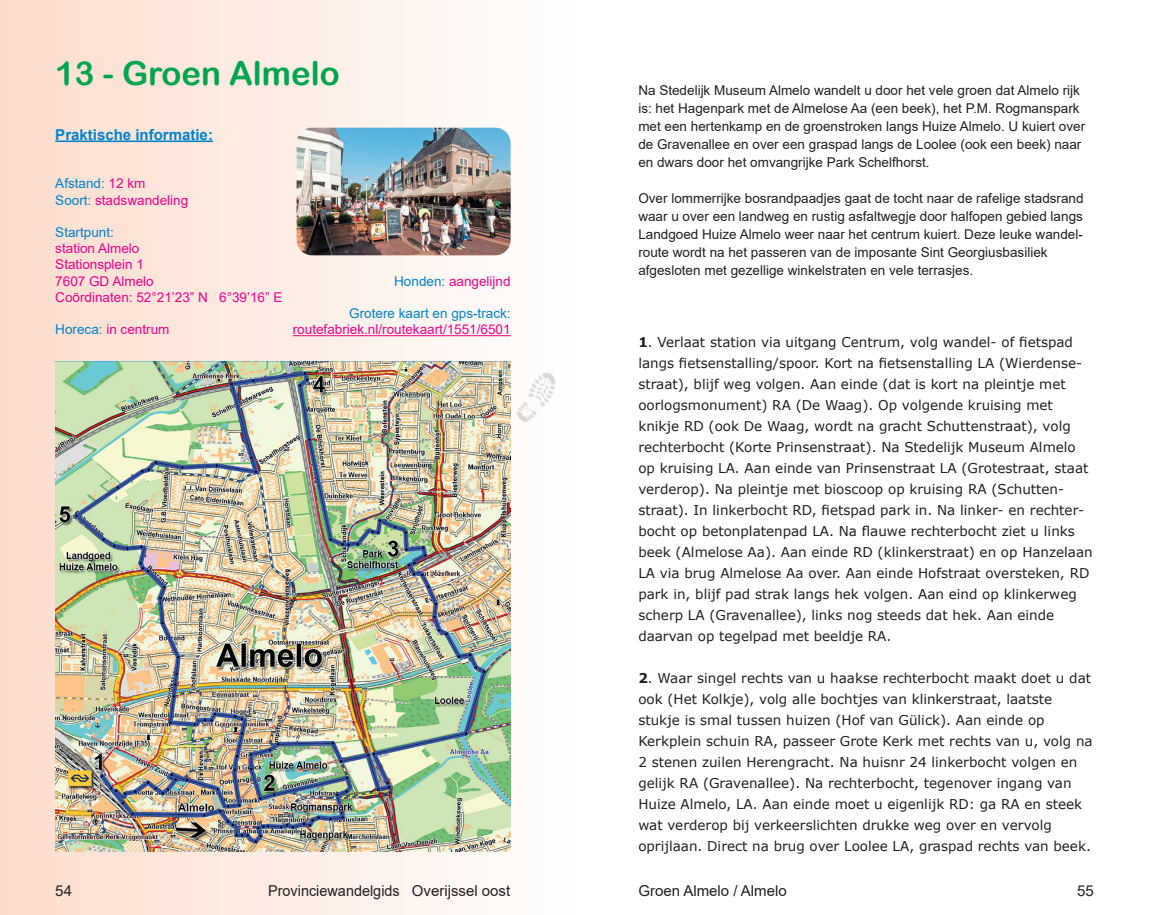
<style>
.page{position:relative;width:1149px;height:915px;background:#fff}
.page>*{position:absolute;margin:0;border:0;box-sizing:border-box;transform-origin:0 0}
.t1{font:33px "Arial Rounded MT Bold";color:#00a54f}
.t2{font:15px "Arial";color:#231f20;scale:.96 1}
.t3{font:15px "Arial";color:#231f20}
.t4{font:700 15px "Arial";color:#0084ca}
.t5{font:13.5px/21px "Verdana";color:#231f20}
.t6{font:13.5px/18px "Arial";color:#231f20}
.t7{font:13.5px/16.2px "Arial";color:#ed028c}
.t8{font:13.5px "Arial";color:#0084ca}
.s1{color:#0084ca}
.s2{font-weight:700}
</style>
<div class="page">
<div style="left:0;top:0;width:574px;height:914px;background:linear-gradient(to right,#fddccd,#fdfdfc)"></div>
<hr style="left:55px;top:140px;width:158px;height:2px;background:#0084ca">
<img style="left:296px;top:128px;width:214px;height:127px">
<img style="left:55px;top:361px;width:455px;height:489px">
<hr style="left:293px;top:335px;width:217px;height:1px;background:#ed028c">
<img style="left:377px;top:340px;width:197px;height:204px">
<h1 class="t1" style="left:55px;top:53px;width:286px">13 - Groen Almelo</h1>
<p class="t4" style="left:55px;top:124px;width:159px">Praktische informatie:</p>
<p class="t7" style="left:55px;top:175px;width:134px"><span class="s1">Afstand:</span> 12 km<br><span class="s1">Soort:</span> stadswandeling</p>
<p class="t8" style="left:55px;top:223px;width:60px">Startpunt:</p>
<p class="t7" style="left:55px;top:240px;width:228px">station Almelo<br>Stationsplein 1<br>7607 GD Almelo<br>Coördinaten: 52°21’23” N 6°39’16” E</p>
<p class="t7" style="left:55px;top:321px;width:116px"><span class="s1">Horeca:</span> in centrum</p>
<p class="t7" style="left:394px;top:272px;width:118px"><span class="s1">Honden:</span> aangelijnd</p>
<p class="t8" style="left:349px;top:304px;width:163px">Grotere kaart en gps-track:</p>
<p class="t7" style="left:293px;top:321px;width:219px">routefabriek.nl/routekaart/1551/6501</p>
<p class="t3" style="left:55px;top:880px;width:18px">54</p>
<p class="t2" style="left:268px;top:880px;width:254px">Provinciewandelgids Overijssel oost</p>
<p class="t6" style="left:638px;top:81px;width:448px">Na Stedelijk Museum Almelo wandelt u door het vele groen dat Almelo rijk is: het Hagenpark met de Almelose Aa (een beek), het P.M. Rogmanspark met een hertenkamp en de groenstroken langs Huize Almelo. U kuiert over de Gravenallee en over een graspad langs de Loolee (ook een beek) naar en dwars door het omvangrijke Park Schelfhorst.</p>
<p class="t6" style="left:638px;top:189px;width:446px">Over lommerrijke bosrandpaadjes gaat de tocht naar de rafelige stadsrand waar u over een landweg en rustig asfaltwegje door halfopen gebied langs Landgoed Huize Almelo weer naar het centrum kuiert. Deze leuke wandel&shy;route wordt na het passeren van de imposante Sint Georgiusbasiliek afgesloten met gezellige winkelstraten en vele terrasjes.</p>
<p class="t5" style="left:638px;top:331px;width:455px"><span class="s2">1</span>. Verlaat station via uitgang Centrum, volg wandel- of fietspad langs fietsenstalling/spoor. Kort na fietsenstalling LA (Wierdense&shy;straat), blijf weg volgen. Aan einde (dat is kort na pleintje met oorlogsmonument) RA (De Waag). Op volgende kruising met knikje RD (ook De Waag, wordt na gracht Schuttenstraat), volg rechterbocht (Korte Prinsenstraat). Na Stedelijk Museum Almelo op kruising LA. Aan einde van Prinsenstraat LA (Grotestraat, staat verderop). Na pleintje met bioscoop op kruising RA (Schutten&shy;straat). In linkerbocht RD, fietspad park in. Na linker- en rechter&shy;bocht op betonplatenpad LA. Na flauwe rechterbocht ziet u links beek (Almelose Aa). Aan einde RD (klinkerstraat) en op Hanzelaan LA via brug Almelose Aa over. Aan einde Hofstraat oversteken, RD park in, blijf pad strak langs hek volgen. Aan eind op klinkerweg scherp LA (Gravenallee), links nog steeds dat hek. Aan einde daarvan op tegelpad met beeldje RA.</p>
<p class="t5" style="left:638px;top:667px;width:456px"><span class="s2">2</span>. Waar singel rechts van u haakse rechterbocht maakt doet u dat ook (Het Kolkje), volg alle bochtjes van klinkerstraat, laatste stukje is smal tussen huizen (Hof van Gülick). Aan einde op Kerkplein schuin RA, passeer Grote Kerk met rechts van u, volg na 2 stenen zuilen Herengracht. Na huisnr 24 linkerbocht volgen en gelijk RA (Gravenallee). Na rechterbocht, tegenover ingang van Huize Almelo, LA. Aan einde moet u eigenlijk RD: ga RA en steek wat verderop bij verkeerslichten drukke weg over en vervolg oprijlaan. Direct na brug over Loolee LA, graspad rechts van beek.</p>
<p class="t3" style="left:638px;top:880px;width:150px">Groen Almelo / Almelo</p>
<p class="t3" style="left:1076px;top:880px;width:18px">55</p>
</div>
